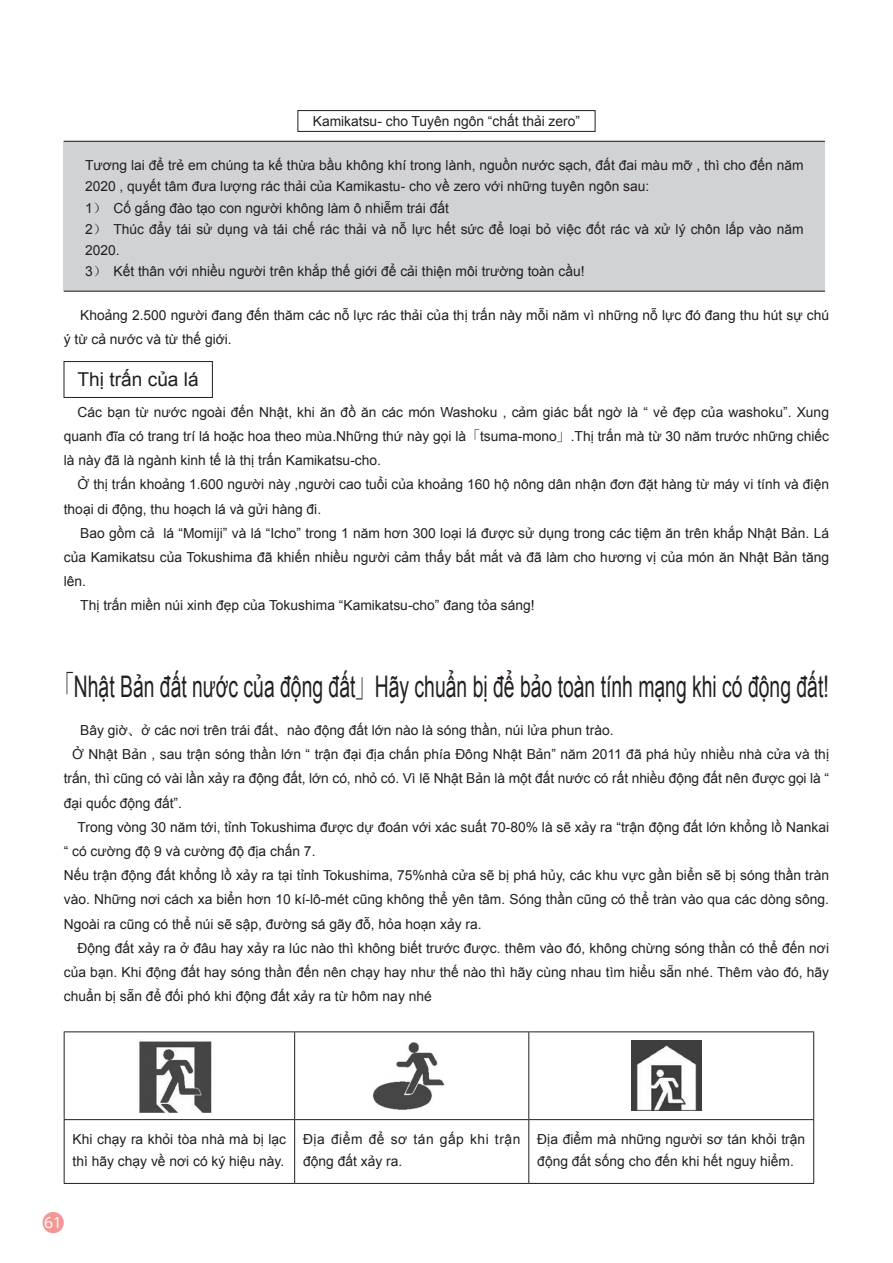
<style>
.page{position:relative;width:893px;height:1263px;background:#fff}
.page>*{position:absolute;margin:0;border:0;box-sizing:border-box;transform-origin:0 0}
.t1{font:29.7px "Arial";color:#231f20;scale:.65 1}
.t2{font:19.2px "Arial";color:#231f20}
.t3{font:13.8px/21.3px "Arial";color:#231f20}
.t4{font:13.8px/21.3px "Arial";letter-spacing:.04em;color:#231f20}
.t5{font:13.8px "MO Clear Tone SG";color:#fff}
.s1{font-family:"Sim Sun"}
.s2{font-family:"Koz Min Pro"}
</style>
<div class="page">
<div style="left:298px;top:110px;width:297px;height:22px;border:1px solid #231f20"></div>
<div style="left:64px;top:361px;width:149px;height:37px;border:1px solid #231f20"></div>
<hr style="left:64px;top:1031px;width:231px;height:1px;background:#231f20">
<hr style="left:64px;top:1032px;width:1px;height:87px;background:#231f20">
<hr style="left:295px;top:1031px;width:234px;height:1px;background:#231f20">
<hr style="left:294px;top:1032px;width:1px;height:87px;background:#231f20">
<hr style="left:529px;top:1031px;width:285px;height:1px;background:#231f20">
<hr style="left:528px;top:1032px;width:1px;height:87px;background:#231f20">
<hr style="left:813px;top:1032px;width:1px;height:87px;background:#231f20">
<hr style="left:64px;top:1119px;width:231px;height:1px;background:#231f20">
<hr style="left:64px;top:1120px;width:1px;height:63px;background:#231f20">
<hr style="left:295px;top:1119px;width:234px;height:1px;background:#231f20">
<hr style="left:294px;top:1120px;width:1px;height:63px;background:#231f20">
<hr style="left:529px;top:1119px;width:285px;height:1px;background:#231f20">
<hr style="left:528px;top:1120px;width:1px;height:63px;background:#231f20">
<hr style="left:813px;top:1120px;width:1px;height:63px;background:#231f20">
<hr style="left:64px;top:1183px;width:231px;height:1px;background:#231f20">
<hr style="left:295px;top:1183px;width:234px;height:1px;background:#231f20">
<hr style="left:529px;top:1183px;width:285px;height:1px;background:#231f20">
<div style="left:64px;top:141px;width:761px;height:150px;background:#d1d2d4"></div>
<hr style="left:64px;top:141px;width:761px;height:1px;background:#231f20">
<hr style="left:64px;top:291px;width:761px;height:1px;background:#231f20">
<img style="left:139px;top:1041px;width:73px;height:72px">
<img style="left:373px;top:1042px;width:72px;height:68px">
<img style="left:631px;top:1040px;width:71px;height:71px">
<div style="left:43px;top:1212px;width:21px;height:21px;background:#f59795;border-radius:50%"></div>
<p class="t3" style="left:313px;top:111px;width:269px">Kamikatsu- cho Tuyên ngôn “chất thải zero”</p>
<p class="t3" style="left:85px;top:155px;width:720px">Tương lai để trẻ em chúng ta kế thừa bầu không khí trong lành, nguồn nước sạch, đất đai màu mỡ , thì cho đến năm 2020 , quyết tâm đưa lượng rác thải của Kamikastu- cho về zero với những tuyên ngôn sau:<br>1<span class="s1">）　</span>Cố gắng đào tạo con người không làm ô nhiễm trái đất<br>2<span class="s1">）　</span>Thúc đẩy tái sử dụng và tái chế rác thải và nỗ lực hết sức để loại bỏ việc đốt rác và xử lý chôn lấp vào năm 2020.<br>3<span class="s1">）　</span>Kết thân với nhiều người trên khắp thế giới để cải thiện môi trường toàn cầu!</p>
<p class="t3" style="left:64px;top:303px;width:767px;line-height:24.2px;text-indent:16px">Khoảng 2.500 người đang đến thăm các nỗ lực rác thải của thị trấn này mỗi năm vì những nỗ lực đó đang thu hút sự chú ý từ cả nước và từ thế giới.</p>
<h2 class="t2" style="left:78px;top:367px;width:123px">Thị trấn của lá</h2>
<p class="t3" style="left:64px;top:400px;width:767px;line-height:24.2px;text-align:justify;text-indent:14px">Các bạn từ nước ngoài đến Nhật, khi ăn đồ ăn các món Washoku , cảm giác bất ngờ là “ vẻ đẹp của washoku”. Xung quanh đĩa có trang trí lá hoặc hoa theo mùa.Những thứ này gọi là<span class="s2">「</span>tsuma-mono<span class="s2">」</span>.Thị trấn mà từ 30 năm trước những chiếc là này đã là ngành kinh tế là thị trấn Kamikatsu-cho.</p>
<p class="t3" style="left:64px;top:473px;width:767px;line-height:24.2px;text-indent:14px">Ở thị trấn khoảng 1.600 người này ,người cao tuổi của khoảng 160 hộ nông dân nhận đơn đặt hàng từ máy vi tính và điện thoại di động, thu hoạch lá và gửi hàng đi.</p>
<p class="t3" style="left:80px;top:522px;width:750px">Bao gồm cả lá “Momiji” và lá “Icho” trong 1 năm hơn 300 loại lá được sử dụng trong các tiệm ăn trên khắp Nhật Bản. Lá</p>
<p class="t3" style="left:64px;top:547px;width:767px">của Kamikatsu của Tokushima đã khiến nhiều người cảm thấy bắt mắt và đã làm cho hương vị của món ăn Nhật Bản tăng</p>
<p class="t3" style="left:64px;top:571px;width:24px">lên.</p>
<p class="t3" style="left:80px;top:595px;width:456px">Thị trấn miền núi xinh đẹp của Tokushima “Kamikatsu-cho” đang tỏa sáng!</p>
<h1 class="t1" style="left:55px;top:667px;width:1193px"><span class="s2">「</span>Nhật Bản đất nước của động đất<span class="s2">」</span>Hãy chuẩn bị để bảo toàn tính mạng khi có động đất!</h1>
<p class="t3" style="left:80px;top:720px;width:535px">Bây giờ<span class="s2">、</span>ở các nơi trên trái đất<span class="s2">、</span>nào động đất lớn nào là sóng thần, núi lửa phun trào.</p>
<p class="t3" style="left:72px;top:744px;width:758px">Ở Nhật Bản , sau trận sóng thần lớn “ trận đại địa chấn phía Đông Nhật Bản” năm 2011 đã phá hủy nhiều nhà cửa và thị</p>
<p class="t3" style="left:64px;top:768px;width:767px">trấn, thì cũng có vài lần xảy ra động đất, lớn có, nhỏ có . Vì lẽ Nhật Bản là một đất nước có rất nhiều động đất nên được gọi là “</p>
<p class="t3" style="left:64px;top:792px;width:120px">đại quốc động đất”.</p>
<p class="t3" style="left:78px;top:816px;width:753px">Trong vòng 30 năm tới, tỉnh Tokushima được dự đoán với xác suất 70-80% là sẽ xảy ra “trận động đất lớn khổng lồ Nankai</p>
<p class="t3" style="left:64px;top:841px;width:253px">“ có cường độ 9 và cường độ địa chấn 7.</p>
<p class="t3" style="left:64px;top:865px;width:767px">Nếu trận động đất khổng lồ xảy ra tại tỉnh Tokushima, 75%nhà cửa sẽ bị phá hủy, các khu vực gần biển sẽ bị sóng thần tràn</p>
<p class="t3" style="left:64px;top:889px;width:767px">vào. Những nơi cách xa biển hơn 10 kí-lô-mét cũ ng không thể yên tâm. Sóng thần cũ ng có thể tràn vào qua các dòng sông.</p>
<p class="t3" style="left:64px;top:913px;width:419px">Ngoài ra cũ ng có thể nú i sẽ sập, đường sá gãy đỗ, hỏa hoạn xảy ra.</p>
<p class="t3" style="left:78px;top:937px;width:753px">Động đất xảy ra ở đâu hay xảy ra lúc nào thì không biết trước được. thêm vào đó, không chừng sóng thần có thể đến nơi</p>
<p class="t3" style="left:64px;top:961px;width:767px">của bạn. Khi động đất hay sóng thần đến nên chạy hay như thế nào thì hãy cùng nhau tìm hiểu sẵn nhé. Thêm vào đó, hãy</p>
<p class="t3" style="left:64px;top:986px;width:369px">chuẩn bị sẵn để đối phó khi động đất xảy ra từ hôm nay nhé</p>
<p class="t3" style="left:73px;top:1129px;width:215px">Khi chạy ra khỏi tòa nhà mà bị lạc thì hãy chạy về nơi có ký hiệu này.</p>
<p class="t4" style="left:303px;top:1129px;width:219px">Địa điểm để sơ tán gấp khi trận động đất xảy ra.</p>
<p class="t3" style="left:537px;top:1129px;width:269px">Địa điểm mà những người sơ tán khỏi trận động đất sống cho đến khi hết nguy hiểm.</p>
<p class="t5" style="left:45px;top:1213px;width:19px">61</p>
</div>
